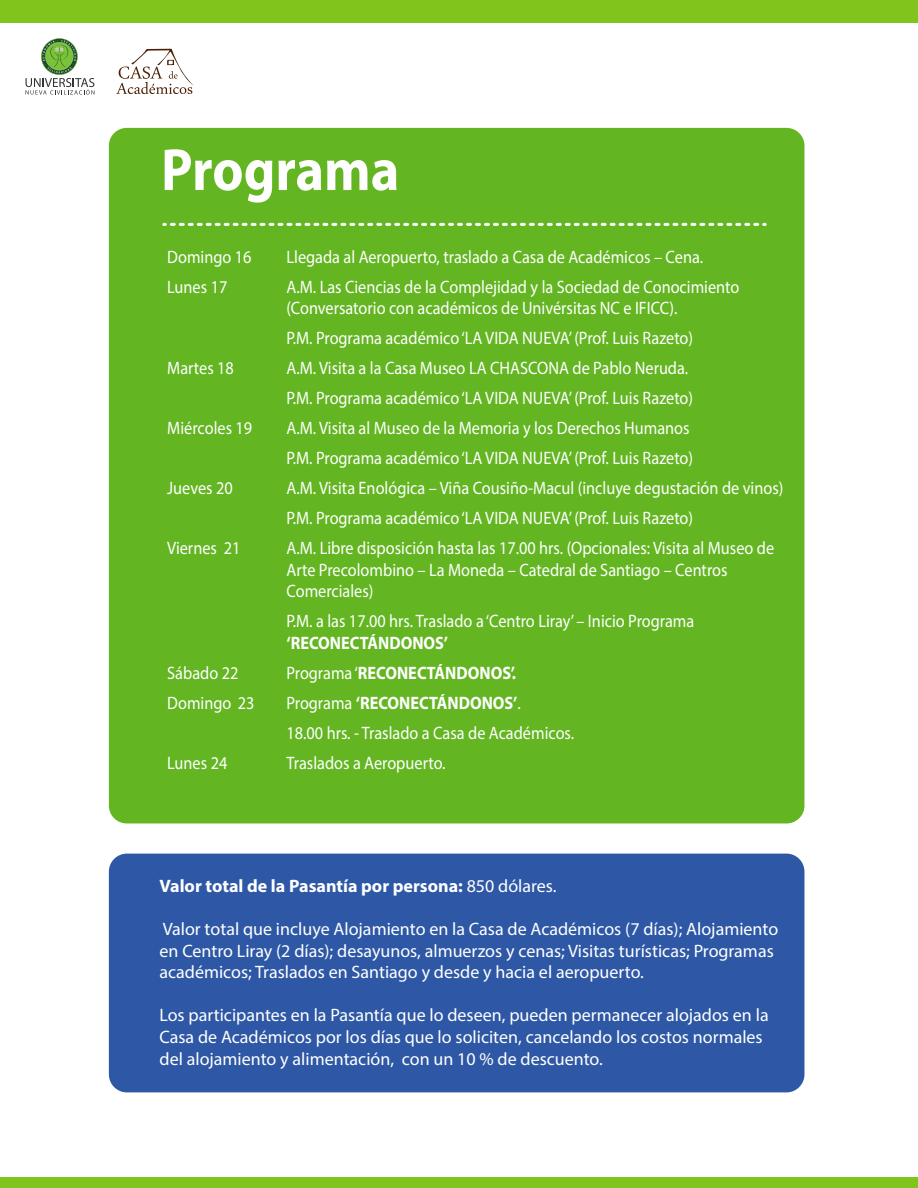
<style>
.page{position:relative;width:918px;height:1188px;background:#fff}
.page>*{position:absolute;margin:0;border:0;box-sizing:border-box;transform-origin:0 0}
.t1{font:700 60px "Myriad Pro";color:#fff;scale:.9 1}
.t2{font:18px/30px "Myriad Pro";color:#fff;scale:.9 1}
.t3{font:18px/21.6px "Myriad Pro";color:#fff}
.t4{font:700 18px "Myriad Pro";color:#fff}
.t5{font:700 18px "Myriad Pro";color:#fff;scale:.9 1}
.s1{font-weight:400}
.s2{font-weight:700}
</style>
<div class="page">
<div style="left:109px;top:854px;width:695px;height:238px;background:#2e58a5;border-radius:18px"></div>
<div style="left:109px;top:128px;width:695px;height:695px;background:#63b622;border-radius:18px"></div>
<div style="left:0;top:0;width:918px;height:22px;background:#80c41c"></div>
<div style="left:0;top:1177px;width:918px;height:11px;background:#80c41c"></div>
<svg style="left:171px;top:223px;width:594px;height:3px"></svg>
<svg style="left:26px;top:38px;width:68px;height:57px"></svg>
<svg style="left:116px;top:49px;width:78px;height:45px"></svg>
<h1 class="t1" style="left:161px;top:131px;width:266px">Programa</h1>
<p class="t2" style="left:167px;top:241px;width:95px">Domingo 16</p>
<p class="t2" style="left:286px;top:241px;width:465px">Llegada al Aeropuerto, traslado a Casa de Académicos – Cena.</p>
<p class="t2" style="left:167px;top:271px;width:68px">Lunes 17</p>
<p class="t2" style="left:286px;top:275px;width:505px;line-height:21.6px">A.M. Las Ciencias de la Complejidad y la Sociedad de Conocimiento (Conversatorio con académicos de Univérsitas NC e IFICC).</p>
<p class="t2" style="left:286px;top:323px;width:453px">P.M. Programa académico ‘LA VIDA NUEVA’ (Prof. Luis Razeto)</p>
<p class="t2" style="left:167px;top:353px;width:76px">Martes 18</p>
<p class="t2" style="left:286px;top:353px;width:453px">A.M. Visita a la Casa Museo LA CHASCONA de Pablo Neruda.<br>P.M. Programa académico ‘LA VIDA NUEVA’ (Prof. Luis Razeto)</p>
<p class="t2" style="left:167px;top:413px;width:96px">Miércoles 19</p>
<p class="t2" style="left:286px;top:413px;width:453px">A.M. Visita al Museo de la Memoria y los Derechos Humanos<br>P.M. Programa académico ‘LA VIDA NUEVA’ (Prof. Luis Razeto)</p>
<p class="t2" style="left:167px;top:473px;width:74px">Jueves 20</p>
<p class="t2" style="left:286px;top:473px;width:554px">A.M. Visita Enológica – Viña Cousiño-Macul (incluye degustación de vinos)<br>P.M. Programa académico ‘LA VIDA NUEVA’ (Prof. Luis Razeto)</p>
<p class="t2" style="left:167px;top:533px;width:83px">Viernes 21</p>
<p class="t2" style="left:286px;top:537px;width:543px;line-height:21.6px">A.M. Libre disposición hasta las 17.00 hrs. (Opcionales: Visita al Museo de<br>Arte Precolombino – La Moneda – Catedral de Santiago – Centros<br>Comerciales)</p>
<p class="t2" style="left:286px;top:606px;width:455px">P.M. a las 17.00 hrs. Traslado a ‘Centro Liray’ – Inicio Programa</p>
<p class="t5" style="left:286px;top:631px;width:181px">‘RECONECTÁNDONOS’</p>
<p class="t2" style="left:167px;top:658px;width:81px">Sábado 22</p>
<p class="t5" style="left:286px;top:661px;width:257px"><span class="s1">Programa ‘</span>RECONECTÁNDONOS’.</p>
<p class="t2" style="left:167px;top:688px;width:98px">Domingo 23</p>
<p class="t2" style="left:286px;top:688px;width:321px">Programa <span class="s2">‘RECONECTÁNDONOS’</span>.<br>18.00 hrs. - Traslado a Casa de Académicos.</p>
<p class="t2" style="left:167px;top:748px;width:68px">Lunes 24</p>
<p class="t2" style="left:286px;top:748px;width:178px">Traslados a Aeropuerto.</p>
<p class="t4" style="left:160px;top:874px;width:399px">Valor total de la Pasantía por persona: <span class="s1">850 dólares.</span></p>
<p class="t3" style="left:160px;top:918px;width:620px">Valor total que incluye Alojamiento en la Casa de Académicos (7 días); Alojamiento en Centro Liray (2 días); desayunos, almuerzos y cenas; Visitas turísticas; Programas académicos; Traslados en Santiago y desde y hacia el aeropuerto.</p>
<p class="t3" style="left:160px;top:1004px;width:611px">Los participantes en la Pasantía que lo deseen, pueden permanecer alojados en la<br>Casa de Académicos por los días que lo soliciten, cancelando los costos normales del alojamiento y alimentación, con un 10 % de descuento.</p>
</div>
